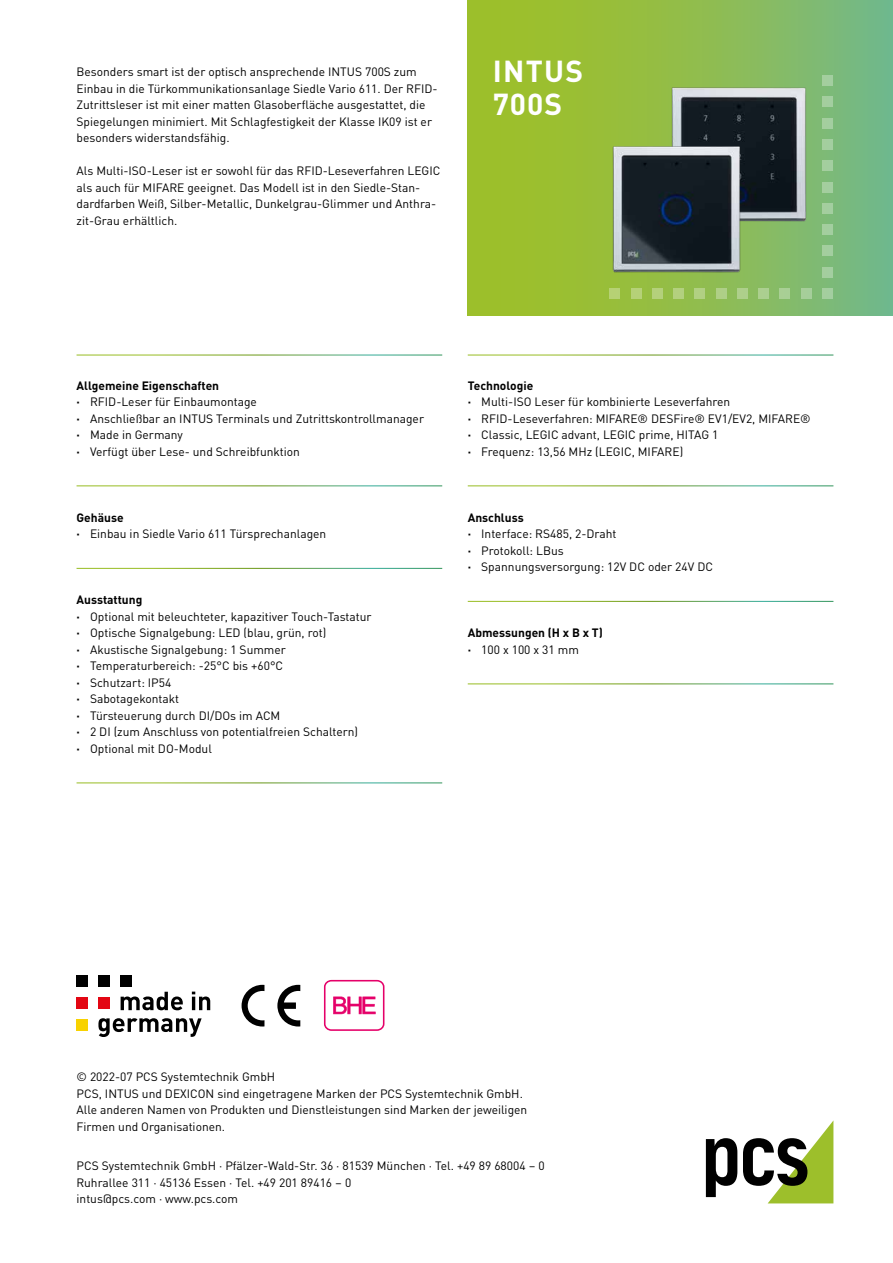
<style>
.page{position:relative;width:893px;height:1263px;background:#fff}
.page>*{position:absolute;margin:0;border:0;box-sizing:border-box;transform-origin:0 0}
.t1{font:700 30px/33px "DIN Pro";letter-spacing:.04em;color:#fff}
.t2{font:12px/16.5px "DIN Pro";color:#000}
.t3{font:700 12px/16.5px "DIN Pro";color:#000}
.s1{font-weight:700}
.s2{font-weight:400}
</style>
<div class="page">
<svg style="left:743px;top:1121px;width:90px;height:82px"></svg>
<svg style="left:706px;top:1138px;width:31px;height:59px"></svg>
<div style="left:468px;top:0;width:425px;height:315px;background:linear-gradient(to right,#a5c01c,#78b984)"></div>
<div style="left:609px;top:288px;width:11px;height:11px;background:#b6d174"></div>
<div style="left:631px;top:288px;width:10px;height:11px;background:#b5d178"></div>
<div style="left:652px;top:288px;width:11px;height:11px;background:#b4d07b"></div>
<div style="left:673px;top:288px;width:11px;height:11px;background:#b3d07e"></div>
<div style="left:695px;top:288px;width:10px;height:11px;background:#b1d082"></div>
<div style="left:716px;top:288px;width:10px;height:11px;background:#afcf86"></div>
<div style="left:737px;top:288px;width:11px;height:11px;background:#aecf8b"></div>
<div style="left:758px;top:288px;width:11px;height:11px;background:#accf90"></div>
<div style="left:780px;top:288px;width:10px;height:11px;background:#a8cf95"></div>
<div style="left:801px;top:288px;width:10px;height:11px;background:#a6ce99"></div>
<div style="left:822px;top:160px;width:11px;height:11px;background:#a3ce9f"></div>
<div style="left:822px;top:139px;width:11px;height:11px;background:#a3ce9f"></div>
<div style="left:822px;top:118px;width:11px;height:11px;background:#a3ce9f"></div>
<div style="left:822px;top:97px;width:11px;height:10px;background:#a3ce9f"></div>
<div style="left:822px;top:75px;width:11px;height:11px;background:#a3ce9f"></div>
<div style="left:822px;top:182px;width:11px;height:10px;background:#a3ce9f"></div>
<div style="left:822px;top:203px;width:11px;height:11px;background:#a3ce9f"></div>
<div style="left:822px;top:224px;width:11px;height:11px;background:#a3ce9f"></div>
<div style="left:822px;top:245px;width:11px;height:11px;background:#a3ce9f"></div>
<div style="left:822px;top:267px;width:11px;height:10px;background:#a3ce9f"></div>
<div style="left:822px;top:288px;width:11px;height:11px;background:#a3ce9f"></div>
<img style="left:664px;top:79px;width:149px;height:149px">
<img style="left:601px;top:134px;width:150px;height:150px">
<svg style="left:121px;top:992px;width:62px;height:18px"></svg>
<svg style="left:192px;top:991px;width:18px;height:19px"></svg>
<svg style="left:98px;top:1018px;width:104px;height:19px"></svg>
<div style="left:99px;top:976px;width:11px;height:11px;background:#000"></div>
<div style="left:121px;top:976px;width:11px;height:11px;background:#000"></div>
<div style="left:99px;top:998px;width:11px;height:11px;background:#e30613"></div>
<div style="left:77px;top:976px;width:11px;height:11px;background:#000"></div>
<div style="left:77px;top:998px;width:11px;height:11px;background:#e30613"></div>
<div style="left:77px;top:1020px;width:11px;height:11px;background:#f8d200"></div>
<svg style="left:324px;top:980px;width:60px;height:51px"></svg>
<svg style="left:242px;top:985px;width:22px;height:41px"></svg>
<svg style="left:277px;top:985px;width:23px;height:41px"></svg>
<p class="t2" style="left:77px;top:63px;width:363px">Besonders smart ist der optisch ansprechende INTUS 700S zum Einbau in die Türkommunikationsanlage Siedle Vario 611. Der RFID-Zutrittsleser ist mit einer matten Glasoberfläche ausgestattet, die Spiegelungen minimiert. Mit Schlagfestigkeit der Klasse IK09 ist er besonders widerstandsfähig.</p>
<p class="t2" style="left:77px;top:162px;width:365px">Als Multi-ISO-Leser ist er sowohl für das RFID-Leseverfahren LEGIC als auch für MIFARE geeignet. Das Modell ist in den Siedle-Stan&shy;dardfarben Weiß, Silber-Metallic, Dunkelgrau-Glimmer und Anthra&shy;zit-Grau erhältlich.</p>
<h1 class="t1" style="left:493px;top:53px;width:92px">INTUS<br>700S</h1>
<p class="t2" style="left:77px;top:376px;width:349px"><span class="s1">Allgemeine Eigenschaften<br>·</span> RFID-Leser für Einbaumontage<br><span class="s1">·</span> Anschließbar an INTUS Terminals und Zutrittskontrollmanager <span class="s1">·</span> Made in Germany<br><span class="s1">·</span> Verfügt über Lese- und Schreibfunktion</p>
<p class="t2" style="left:77px;top:508px;width:251px"><span class="s1">Gehäuse<br>·</span> Einbau in Siedle Vario 611 Türsprechanlagen</p>
<p class="t2" style="left:77px;top:591px;width:297px"><span class="s1">Ausstattung<br>·</span> Optional mit beleuchteter, kapazitiver Touch-Tastatur <span class="s1">·</span> Optische Signalgebung: LED (blau, grün, rot)<br><span class="s1">·</span> Akustische Signalgebung: 1 Summer<br><span class="s1">·</span> Temperaturbereich: -25°C bis +60°C<br><span class="s1">·</span> Schutzart: IP54<br><span class="s1">·</span> Sabotagekontakt<br><span class="s1">·</span> Türsteuerung durch DI/DOs im ACM<br><span class="s1">·</span> 2 DI (zum Anschluss von potentialfreien Schaltern)<br><span class="s1">·</span> Optional mit DO-Modul</p>
<p class="t2" style="left:468px;top:376px;width:344px"><span class="s1">Technologie<br>·</span> Multi-ISO Leser für kombinierte Leseverfahren<br><span class="s1">·</span> RFID-Leseverfahren: MIFARE® DESFire® EV1/EV2, MIFARE® <span class="s1">·</span> Classic, LEGIC advant, LEGIC prime, HITAG 1<br><span class="s1">·</span> Frequenz: 13,56 MHz (LEGIC, MIFARE)</p>
<p class="t2" style="left:468px;top:508px;width:247px"><span class="s1">Anschluss<br>·</span> Interface: RS485, 2-Draht<br><span class="s1">·</span> Protokoll: LBus<br><span class="s1">·</span> Spannungsversorgung: 12V DC oder 24V DC</p>
<p class="t3" style="left:468px;top:624px;width:136px">Abmessungen (H x B x T) · <span class="s2">100 x 100 x 31 mm</span></p>
<p class="t2" style="left:77px;top:1068px;width:452px">© 2022-07 PCS Systemtechnik GmbH<br>PCS, INTUS und DEXICON sind eingetragene Marken der PCS Systemtechnik GmbH.<br>Alle anderen Namen von Produkten und Dienstleistungen sind Marken der jeweiligen Firmen und Organisationen.</p>
<p class="t2" style="left:77px;top:1157px;width:470px">PCS Systemtechnik GmbH · Pfälzer-Wald-Str. 36 · 81539 München · Tel. +49 89 68004 – 0<br>Ruhrallee 311 · 45136 Essen · Tel. +49 201 89416 – 0<br>intus@pcs.com · www.pcs.com</p>
</div>
